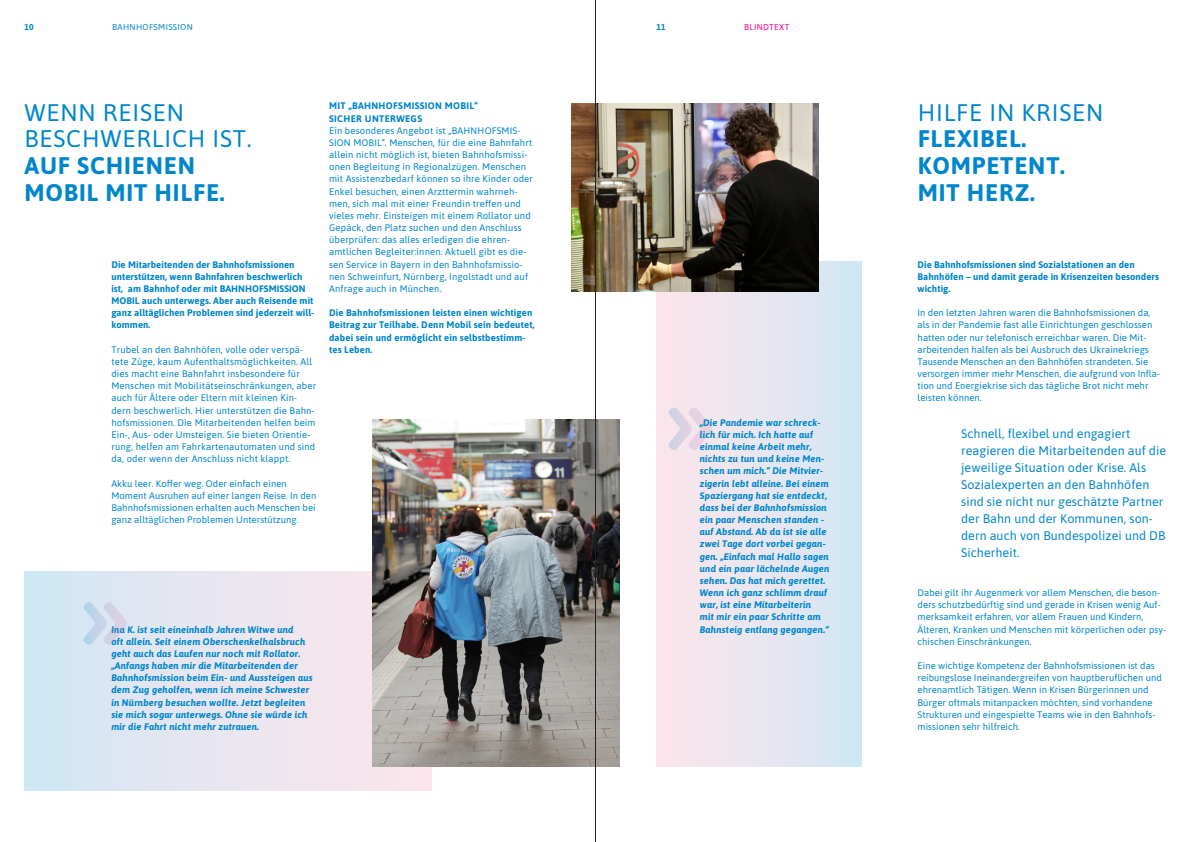
<style>
.page{position:relative;width:1191px;height:842px;background:#fff}
.page>*{position:absolute;margin:0;border:0;box-sizing:border-box;transform-origin:0 0}
.Body_Text{font:700 24px/26.8px "Asap";letter-spacing:.035em;color:#0086cb}
.Body_Text-2{font:24px/26.8px "Asap";letter-spacing:.035em;color:#0086cb}
.Body_Text-3{font:12.5px/17px "Asap";letter-spacing:.005em;color:#0086cb}
.Body_Text-4{font:9.5px/12.2px "Asap";letter-spacing:.005em;color:#0086cb}
.Body_Text-5{font:italic 700 9.5px/12.2px "Asap";letter-spacing:.015em;color:#0086cb}
.Body_Text-6{font:700 9.5px/12.2px "Asap";letter-spacing:.005em;color:#0086cb}
.Body_Text-7{font:700 9.5px/12.2px "Asap";letter-spacing:.035em;color:#0086cb}
.Body_Text-8{font:8.5px "Asap";letter-spacing:.035em;color:#0086cb}
.Body_Text-9{font:8.5px "Asap";letter-spacing:.035em;color:#ed028c}
.Body_Text-10{font:700 8.5px "Asap";color:#0086cb}
</style>
<div class="page">
<div style="left:656px;top:262px;width:206px;height:504px;background:linear-gradient(to right,#fee5eb,#d1e7f4)"></div>
<div style="left:24px;top:572px;width:408px;height:219px;background:linear-gradient(to right,#d3e9f6,#f9e1e7)"></div>
<img style="left:373px;top:420px;width:247px;height:346px">
<svg style="left:84px;top:602px;width:43px;height:43px;background:#d1dbeb"></svg>
<svg style="left:668px;top:408px;width:43px;height:42px;background:#e9dae6"></svg>
<img style="left:571px;top:103px;width:247px;height:189px">
<hr style="left:595px;top:0;width:1px;height:842px;background:#231f20">
<p class="Body_Text-10" style="left:24px;top:21px;width:11px">10</p>
<p class="Body_Text-8" style="left:112px;top:21px;width:82px">BAHNHOFSMISSION</p>
<p class="Body_Text-10" style="left:656px;top:21px;width:11px">11</p>
<p class="Body_Text-9" style="left:744px;top:21px;width:47px">BLINDTEXT</p>
<p class="Body_Text-2" style="left:24px;top:97px;width:229px">WENN REISEN<br>BESCHWERLICH IST.</p>
<p class="Body_Text" style="left:24px;top:151px;width:202px">AUF SCHIENEN<br>MOBIL MIT HILFE.</p>
<p class="Body_Text-6" style="left:111px;top:258px;width:204px">Die Mitarbeitenden der Bahnhofsmissionen unterstützen, wenn Bahnfahren beschwerlich ist, am Bahnhof oder mit BAHNHOFSMISSION MOBIL auch unterwegs. Aber auch Reisende mit ganz alltäglichen Problemen sind jederzeit will&shy;kommen.</p>
<p class="Body_Text-4" style="left:111px;top:343px;width:206px">Trubel an den Bahnhöfen, volle oder verspä&shy;tete Züge, kaum Aufenthaltsmöglichkeiten. All dies macht eine Bahnfahrt insbesondere für Menschen mit Mobilitätseinschränkungen, aber auch für Ältere oder Eltern mit kleinen Kin&shy;dern beschwerlich. Hier unterstützen die Bahn&shy;hofsmissionen. Die Mitarbeitenden helfen beim Ein-, Aus- oder Umsteigen. Sie bieten Orientie&shy;rung, helfen am Fahrkartenautomaten und sind da, oder wenn der Anschluss nicht klappt.</p>
<p class="Body_Text-4" style="left:111px;top:477px;width:206px">Akku leer. Koffer weg. Oder einfach einen Moment Ausruhen auf einer langen Reise. In den Bahnhofsmissionen erhalten auch Menschen bei ganz alltäglichen Problemen Unterstützung.</p>
<p class="Body_Text-7" style="left:329px;top:100px;width:150px">MIT „BAHNHOFSMISSION MOBIL“<br>SICHER UNTERWEGS</p>
<p class="Body_Text-4" style="left:329px;top:124px;width:205px">Ein besonderes Angebot ist „BAHNHOFSMIS-SION MOBIL“. Menschen, für die eine Bahnfahrt allein nicht möglich ist, bieten Bahnhofsmissi&shy;onen Begleitung in Regionalzügen. Menschen mit Assistenzbedarf können so ihre Kinder oder Enkel besuchen, einen Arzttermin wahrneh&shy;men, sich mal mit einer Freundin treffen und vieles mehr. Einsteigen mit einem Rollator und Gepäck, den Platz suchen und den Anschluss überprüfen: das alles erledigen die ehren&shy;amtlichen Begleiter:innen. Aktuell gibt es die&shy;sen Service in Bayern in den Bahnhofsmissio&shy;nen Schweinfurt, Nürnberg, Ingolstadt und auf Anfrage auch in München.</p>
<p class="Body_Text-6" style="left:329px;top:306px;width:207px">Die Bahnhofsmissionen leisten einen wichtigen Beitrag zur Teilhabe. Denn Mobil sein bedeutet, dabei sein und ermöglicht ein selbstbestimm&shy;tes Leben.</p>
<p class="Body_Text-5" style="left:111px;top:623px;width:203px">Ina K. ist seit eineinhalb Jahren Witwe und<br>oft allein. Seit einem Oberschenkelhalsbruch geht auch das Laufen nur noch mit Rollator. „Anfangs haben mir die Mitarbeitenden der Bahnhofsmission beim Ein- und Aussteigen aus dem Zug geholfen, wenn ich meine Schwester in Nürnberg besuchen wollte. Jetzt begleiten sie mich sogar unterwegs. Ohne sie würde ich mir die Fahrt nicht mehr zutrauen.</p>
<p class="Body_Text-5" style="left:700px;top:416px;width:131px">„Die Pandemie war schreck&shy;lich für mich. Ich hatte auf einmal keine Arbeit mehr, nichts zu tun und keine Men&shy;schen um mich.“ Die Mitvier&shy;zigerin lebt alleine. Bei einem<br>Spaziergang hat sie entdeckt, dass bei der Bahnhofsmission ein paar Menschen standen - auf Abstand. Ab da ist sie alle zwei Tage dort vorbei gegan&shy;gen. „Einfach mal Hallo sagen und ein paar lächelnde Augen sehen. Das hat mich gerettet.<br>Wenn ich ganz schlimm drauf war, ist eine Mitarbeiterin<br>mit mir ein paar Schritte am<br>Bahnsteig entlang gegangen.“</p>
<p class="Body_Text-2" style="left:917px;top:97px;width:187px">HILFE IN KRISEN</p>
<p class="Body_Text" style="left:917px;top:124px;width:149px">FLEXIBEL.<br>KOMPETENT.<br>MIT HERZ.</p>
<p class="Body_Text-6" style="left:917px;top:258px;width:243px">Die Bahnhofsmissionen sind Sozialstationen an den<br>Bahnhöfen – und damit gerade in Krisenzeiten besonders wichtig.</p>
<p class="Body_Text-4" style="left:917px;top:306px;width:244px">In den letzten Jahren waren die Bahnhofsmissionen da, als in der Pandemie fast alle Einrichtungen geschlossen hatten oder nur telefonisch erreichbar waren. Die Mit&shy;arbeitenden halfen als bei Ausbruch des Ukrainekriegs Tausende Menschen an den Bahnhöfen strandeten. Sie versorgen immer mehr Menschen, die aufgrund von Infla&shy;tion und Energiekrise sich das tägliche Brot nicht mehr leisten können.</p>
<p class="Body_Text-3" style="left:961px;top:424px;width:206px">Schnell, flexibel und engagiert reagieren die Mitarbeitenden auf die jeweilige Situation oder Krise. Als<br>Sozialexperten an den Bahnhöfen sind sie nicht nur geschätzte Partner der Bahn und der Kommunen, son&shy;dern auch von Bundespolizei und DB<br>Sicherheit.</p>
<p class="Body_Text-4" style="left:917px;top:586px;width:250px">Dabei gilt ihr Augenmerk vor allem Menschen, die beson&shy;ders schutzbedürftig sind und gerade in Krisen wenig Auf&shy;merksamkeit erfahren, vor allem Frauen und Kindern, Älteren, Kranken und Menschen mit körperlichen oder psy&shy;chischen Einschränkungen.</p>
<p class="Body_Text-4" style="left:917px;top:659px;width:246px">Eine wichtige Kompetenz der Bahnhofsmissionen ist das reibungslose Ineinandergreifen von hauptberuflichen und ehrenamtlich Tätigen. Wenn in Krisen Bürgerinnen und Bürger oftmals mitanpacken möchten, sind vorhandene Strukturen und eingespielte Teams wie in den Bahnhofs&shy;missionen sehr hilfreich.</p>
</div>
